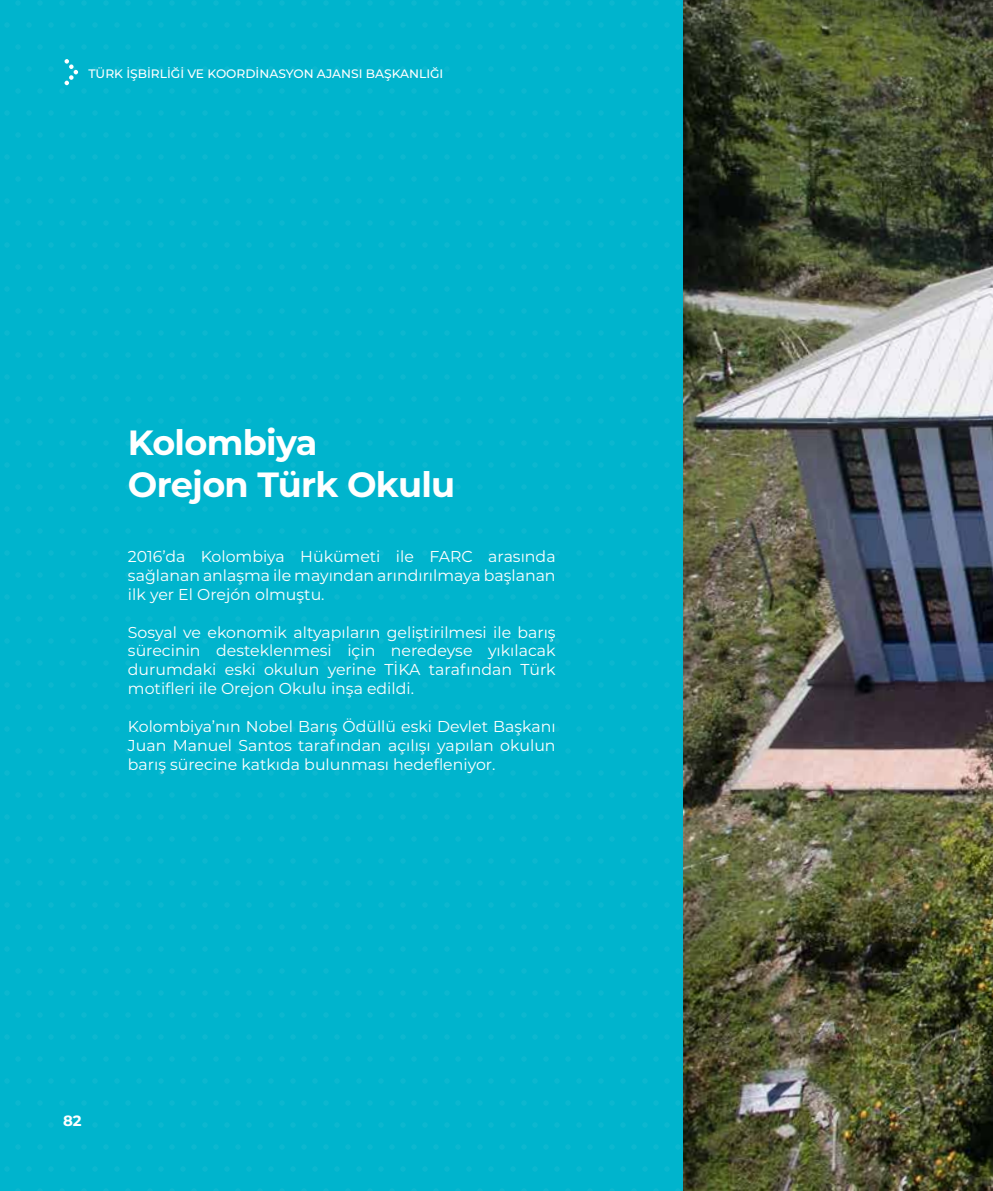
<style>
.page{position:relative;width:993px;height:1191px;background:#fff}
.page>*{position:absolute;margin:0;border:0;box-sizing:border-box;transform-origin:0 0}
.t1{font:700 35px/42px "Montserrat";letter-spacing:-.02em;color:#fff}
.t2{font:15.75px/18.9px "Montserrat";color:#fff;text-align:justify}
.t3{font:700 14.88px "Montserrat";color:#fff}
.t4{font:500 12.25px "Montserrat";color:#fff}
</style>
<div class="page">
<div style="left:0;top:0;width:992px;height:1191px;background:#00b4cd"></div>
<svg style="left:64px;top:59px;width:14px;height:26px"></svg>
<img style="left:683px;top:0;width:309px;height:1191px">
<p class="t4" style="left:89px;top:65px;width:356px">TÜRK İŞBİRLİĞİ VE KOORDİNASYON AJANSI BAŞKANLIĞI</p>
<h1 class="t1" style="left:128px;top:420px;width:329px">Kolombiya<br>Orejon Türk Okulu</h1>
<p class="t2" style="left:128px;top:546px;width:429px">2016’da Kolombiya Hükümeti ile FARC arasında sağlanan anlaşma ile mayından arındırılmaya başlanan ilk yer El Orejón olmuştu.</p>
<p class="t2" style="left:128px;top:622px;width:429px">Sosyal ve ekonomik altyapıların geliştirilmesi ile barış sürecinin desteklenmesi için neredeyse yıkılacak durumdaki eski okulun yerine TİKA tarafından Türk motifleri ile Orejon Okulu inşa edildi.</p>
<p class="t2" style="left:128px;top:716px;width:429px">Kolombiya’nın Nobel Barış Ödüllü eski Devlet Başkanı Juan Manuel Santos tarafından açılışı yapılan okulun barış sürecine katkıda bulunması hedefleniyor.</p>
<p class="t3" style="left:63px;top:1110px;width:20px">82</p>
</div>
